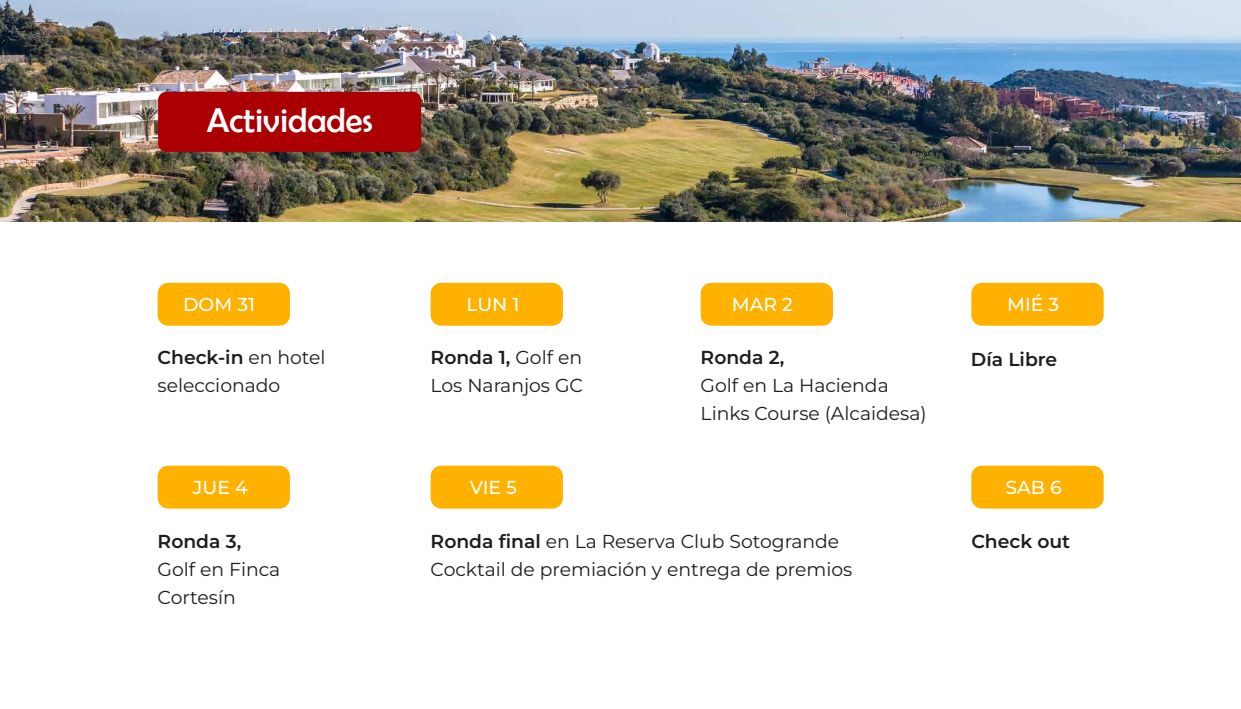
<style>
.page{position:relative;width:1241px;height:709px;background:#fff}
.page>*{position:absolute;margin:0;border:0;box-sizing:border-box;transform-origin:0 0}
.t1{font:34.5px "Berlin Sans FB";color:#fff}
.t2{font:18.75px/28px "Montserrat";color:#1d1d1b}
.t3{font:600 18.75px "Montserrat";color:#1d1d1b}
.t4{font:500 18.75px "Montserrat";color:#fff}
.s1{font-weight:600}
</style>
<div class="page">
<img style="left:0;top:0;width:1240px;height:221px">
<div style="left:158px;top:283px;width:132px;height:43px;background:#ffb100;border-radius:11px"></div>
<div style="left:158px;top:465px;width:132px;height:43px;background:#ffb100;border-radius:11px"></div>
<div style="left:430px;top:283px;width:133px;height:43px;background:#ffb100;border-radius:11px"></div>
<div style="left:430px;top:465px;width:133px;height:43px;background:#ffb100;border-radius:11px"></div>
<div style="left:700px;top:283px;width:132px;height:43px;background:#ffb100;border-radius:11px"></div>
<div style="left:971px;top:465px;width:132px;height:43px;background:#ffb100;border-radius:11px"></div>
<div style="left:971px;top:283px;width:132px;height:43px;background:#ffb100;border-radius:11px"></div>
<div style="left:158px;top:92px;width:263px;height:60px;background:#ab0003;border-radius:8px"></div>
<h1 class="t1" style="left:207px;top:101px;width:167px">Actividades</h1>
<p class="t4" style="left:183px;top:292px;width:73px">DOM 31</p>
<p class="t4" style="left:466px;top:291px;width:54px">LUN 1</p>
<p class="t4" style="left:731px;top:292px;width:63px">MAR 2</p>
<p class="t4" style="left:1006px;top:291px;width:54px">MIÉ 3</p>
<p class="t2" style="left:158px;top:343px;width:169px"><span class="s1">Check-in</span> en hotel seleccionado</p>
<p class="t2" style="left:430px;top:343px;width:154px"><span class="s1">Ronda 1,</span> Golf en<br>Los Naranjos GC</p>
<p class="t3" style="left:700px;top:345px;width:85px">Ronda 2,</p>
<p class="t2" style="left:700px;top:371px;width:227px">Golf en La Hacienda<br>Links Course (Alcaidesa)</p>
<p class="t3" style="left:970px;top:347px;width:88px">Día Libre</p>
<p class="t4" style="left:193px;top:474px;width:56px">JUE 4</p>
<p class="t4" style="left:469px;top:474px;width:49px">VIE 5</p>
<p class="t4" style="left:1005px;top:474px;width:58px">SAB 6</p>
<p class="t3" style="left:158px;top:528px;width:85px">Ronda 3,</p>
<p class="t2" style="left:158px;top:554px;width:124px">Golf en Finca<br>Cortesín</p>
<p class="t2" style="left:430px;top:526px;width:423px"><span class="s1">Ronda final</span> en La Reserva Club Sotogrande<br>Cocktail de premiación y entrega de premios</p>
<p class="t3" style="left:971px;top:528px;width:100px">Check out</p>
</div>
